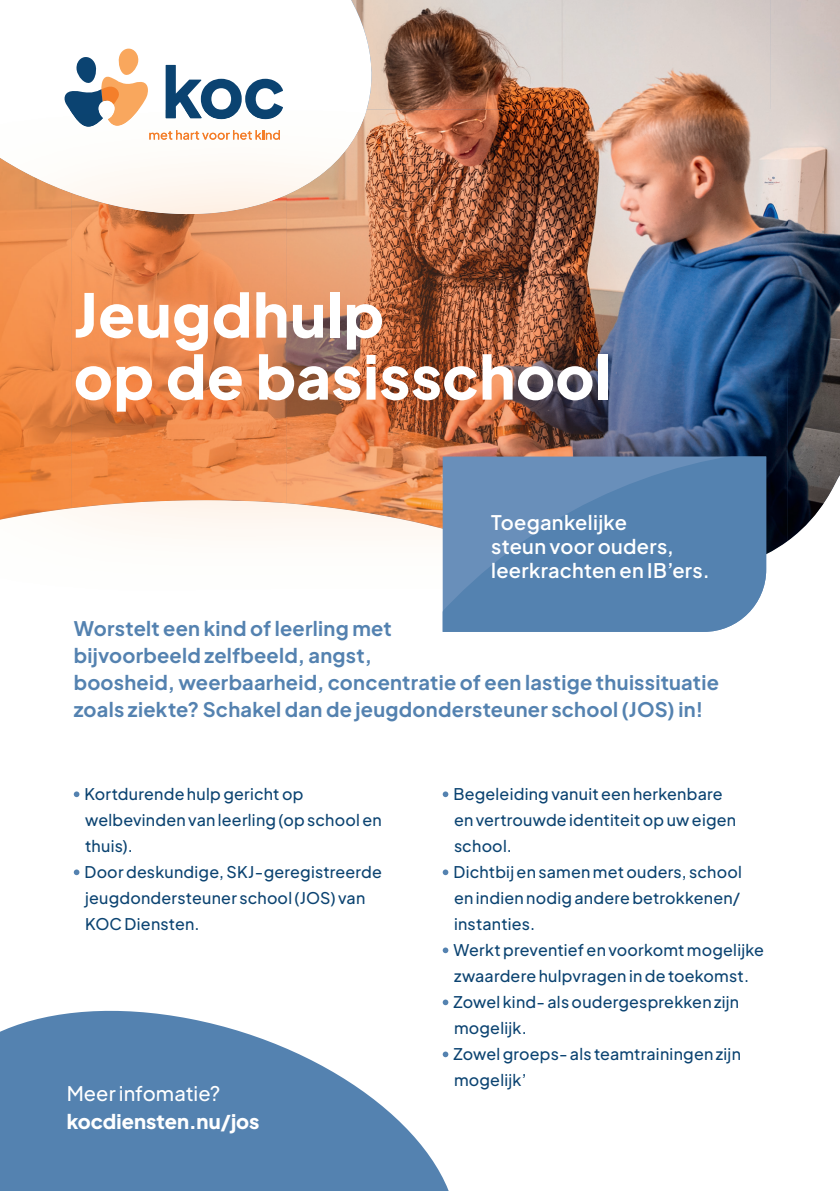
<style>
.page{position:relative;width:840px;height:1191px;background:#fff}
.page>*{position:absolute;margin:0;border:0;box-sizing:border-box;transform-origin:0 0}
.t1{font:800 60px/62px "Plus Jakarta Sans";letter-spacing:.01em;color:#fff}
.t2{font:700 20px/27px "Plus Jakarta Sans";letter-spacing:.015em;color:#5482b0}
.t3{font:600 20px/24px "Plus Jakarta Sans";letter-spacing:.015em;color:#fff}
.t4{font:800 20px "Plus Jakarta Sans";letter-spacing:.005em;color:#fff}
.t5{font:500 20px "Plus Jakarta Sans";letter-spacing:.005em;color:#fff}
.t6{font:500 16px/26px "Plus Jakarta Sans";letter-spacing:.015em;color:#0b4371}
</style>
<div class="page">
<img style="left:378px;top:0;width:391px;height:110px">
<img style="left:769px;top:0;width:70px;height:541px">
<svg style="left:351px;top:0;width:27px;height:110px"></svg>
<svg style="left:74px;top:791px;width:5px;height:6px"></svg>
<svg style="left:74px;top:869px;width:5px;height:6px"></svg>
<svg style="left:0;top:1001px;width:449px;height:190px;fill:#5482b0"></svg>
<img style="left:0;top:214px;width:72px;height:305px">
<img style="left:286px;top:110px;width:286px;height:400px">
<img style="left:572px;top:110px;width:215px;height:466px">
<img style="left:71px;top:214px;width:215px;height:294px">
<img style="left:345px;top:509px;width:97px;height:56px">
<img style="left:0;top:110px;width:366px;height:104px">
<svg style="left:63px;top:48px;width:220px;height:92px"></svg>
<img style="left:165px;top:110px;width:36px;height:8px">
<img style="left:204px;top:110px;width:34px;height:9px">
<img style="left:248px;top:110px;width:34px;height:9px">
<img style="left:70px;top:110px;width:33px;height:17px">
<svg style="left:442px;top:791px;width:6px;height:6px"></svg>
<svg style="left:442px;top:869px;width:6px;height:6px"></svg>
<svg style="left:442px;top:947px;width:6px;height:6px"></svg>
<svg style="left:442px;top:999px;width:6px;height:6px"></svg>
<svg style="left:442px;top:1051px;width:6px;height:6px"></svg>
<svg style="left:442px;top:456px;width:323px;height:176px;fill:#5482b0"></svg>
<h1 class="t1" style="left:74px;top:278px;width:538px">Jeugdhulp<br>op de basisschool</h1>
<p class="t3" style="left:491px;top:508px;width:220px">Toegankelijke<br>steun voor ouders, leerkrachten en IB’ers.</p>
<p class="t2" style="left:74px;top:613px;width:646px">Worstelt een kind of leerling met<br>bijvoorbeeld zelfbeeld, angst,<br>boosheid, weerbaarheid, concentratie of een lastige thuissituatie zoals ziekte? Schakel dan de jeugdondersteuner school (JOS) in!</p>
<p class="t6" style="left:84px;top:779px;width:299px">Kortdurende hulp gericht op welbevinden van leerling (op school en thuis).<br>Door deskundige, SKJ-geregistreerde jeugdondersteuner school (JOS) van<br>KOC Diensten.</p>
<p class="t5" style="left:67px;top:1076px;width:155px">Meer infomatie?</p>
<p class="t4" style="left:67px;top:1103px;width:194px">kocdiensten.nu/jos</p>
<p class="t6" style="left:453px;top:779px;width:312px">Begeleiding vanuit een herkenbare<br>en vertrouwde identiteit op uw eigen school.<br>Dichtbij en samen met ouders, school en indien nodig andere betrokkenen/ instanties.<br>Werkt preventief en voorkomt mogelijke zwaardere hulpvragen in de toekomst.<br>Zowel kind- als oudergesprekken zijn mogelijk.<br>Zowel groeps- als teamtrainingen zijn mogelijk’</p>
</div>
